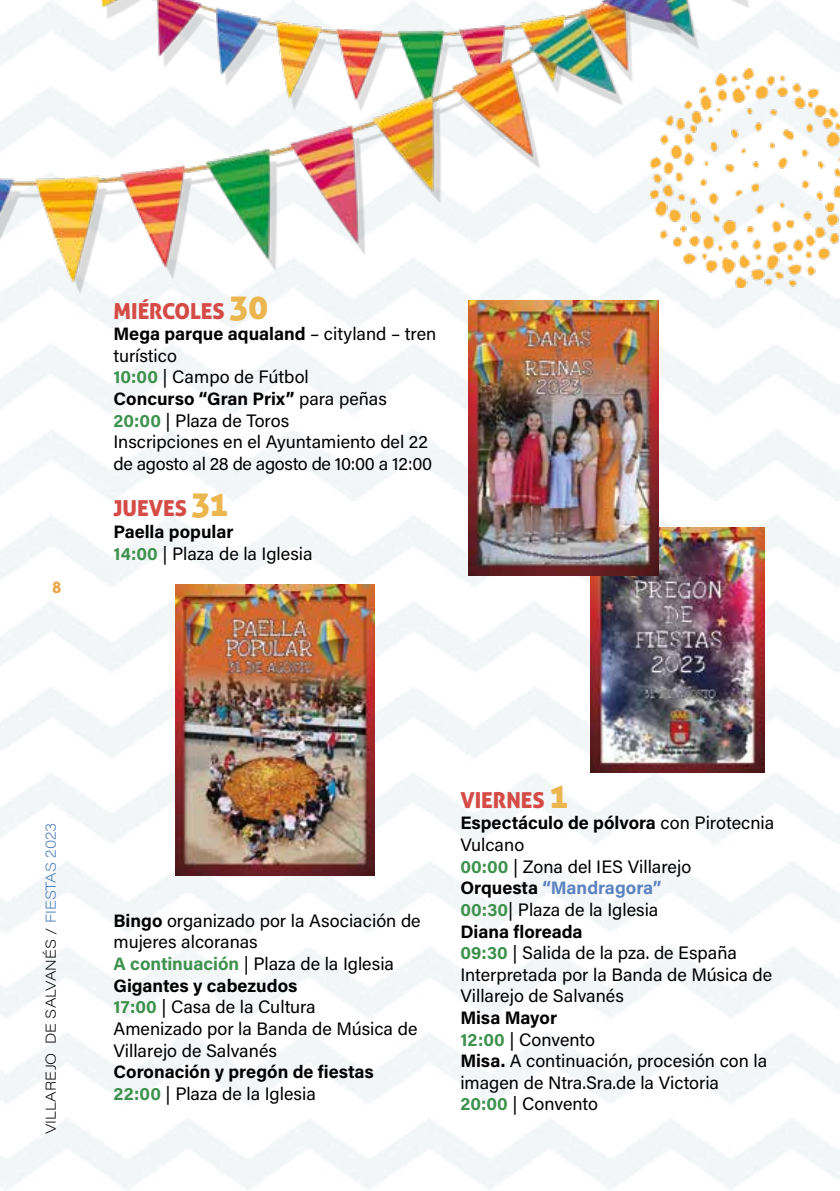
<style>
.page{position:relative;width:840px;height:1191px;background:#fff}
.page>*{position:absolute;margin:0;border:0;box-sizing:border-box;transform-origin:0 0}
.t1{font:22px "Aller Display";color:#d54c47}
.t2{font:18px/21.6px "Acumin Pro";color:#000}
.t3{font:700 18px/21.6px "Acumin Pro";color:#000}
.t4{font:16px "Aller Display";color:#eba84b}
.t5{font:200 14px "Acumin Pro Wide";letter-spacing:.005em;color:#000}
.s1{font-size:34px;color:#ecb64f}
.s2{font-weight:700}
.s3{font-weight:700;color:#3d924d}
.s4{color:#4378ba}
.s5{color:#3d924d}
.s6{font-weight:400}
.s7{font-weight:700;color:#5b83c0}
</style>
<div class="page">
<img style="left:0;top:1px;width:839px;height:1188px">
<img style="left:0;top:0;width:756px;height:293px">
<img style="left:590px;top:527px;width:173px;height:246px">
<img style="left:176px;top:584px;width:198px;height:292px">
<img style="left:468px;top:300px;width:190px;height:275px">
<img style="left:650px;top:68px;width:189px;height:219px">
<p class="t4" style="left:52px;top:577px;width:11px">8</p>
<p class="t1" style="left:113px;top:297px;width:156px">MIÉRCOLES <span class="s1">30</span></p>
<p class="t2" style="left:113px;top:322px;width:324px"><span class="s2">Mega parque aqualand</span> – cityland – tren turístico<br><span class="s3">10:00</span> | Campo de Fútbol<br><span class="s2">Concurso “Gran Prix”</span> para peñas<br><span class="s3">20:00</span> | Plaza de Toros<br>Inscripciones en el Ayuntamiento del 22 de agosto al 28 de agosto de 10:00 a 12:00</p>
<p class="t1" style="left:113px;top:494px;width:116px">JUEVES <span class="s1">31</span></p>
<p class="t2" style="left:113px;top:520px;width:200px"><span class="s2">Paella popular<br></span><span class="s3">14:00</span> | Plaza de la Iglesia</p>
<p class="t5" style="left:41px;top:1134px;width:313px;rotate:-90deg">VILLAREJO DE SALVANÉS / <span class="s4">FIESTAS 2023</span></p>
<p class="t2" style="left:113px;top:909px;width:308px"><span class="s2">Bingo</span> organizado por la Asociación de mujeres alcoranas<br><span class="s3">A continuación</span> | Plaza de la Iglesia<br><span class="s2">Gigantes y cabezudos<br></span><span class="s3">17:00</span> | Casa de la Cultura<br>Amenizado por la Banda de Música de<br>Villarejo de Salvanés</p>
<p class="t3" style="left:113px;top:1060px;width:261px">Coronación y pregón de fiestas<br><span class="s5">22:00</span> <span class="s6">| Plaza de la Iglesia</span></p>
<p class="t1" style="left:460px;top:786px;width:109px">VIERNES <span class="s1">1</span></p>
<p class="t2" style="left:460px;top:811px;width:315px"><span class="s2">Espectáculo de pólvora</span> con Pirotecnia<br>Vulcano<br><span class="s3">00:00</span> | Zona del IES Villarejo<br><span class="s2">Orquesta</span> <span class="s7">“Mandragora”<br></span><span class="s3">00:30</span>| Plaza de la Iglesia<br><span class="s2">Diana floreada<br></span><span class="s3">09:30</span> | Salida de la pza. de España<br>Interpretada por la Banda de Música de<br>Villarejo de Salvanés</p>
<p class="t2" style="left:460px;top:1006px;width:308px"><span class="s2">Misa Mayor<br></span><span class="s3">12:00</span> | Convento<br><span class="s2">Misa.</span> A continuación, procesión con la imagen de Ntra.Sra.de la Victoria<br><span class="s3">20:00</span> | Convento</p>
</div>
